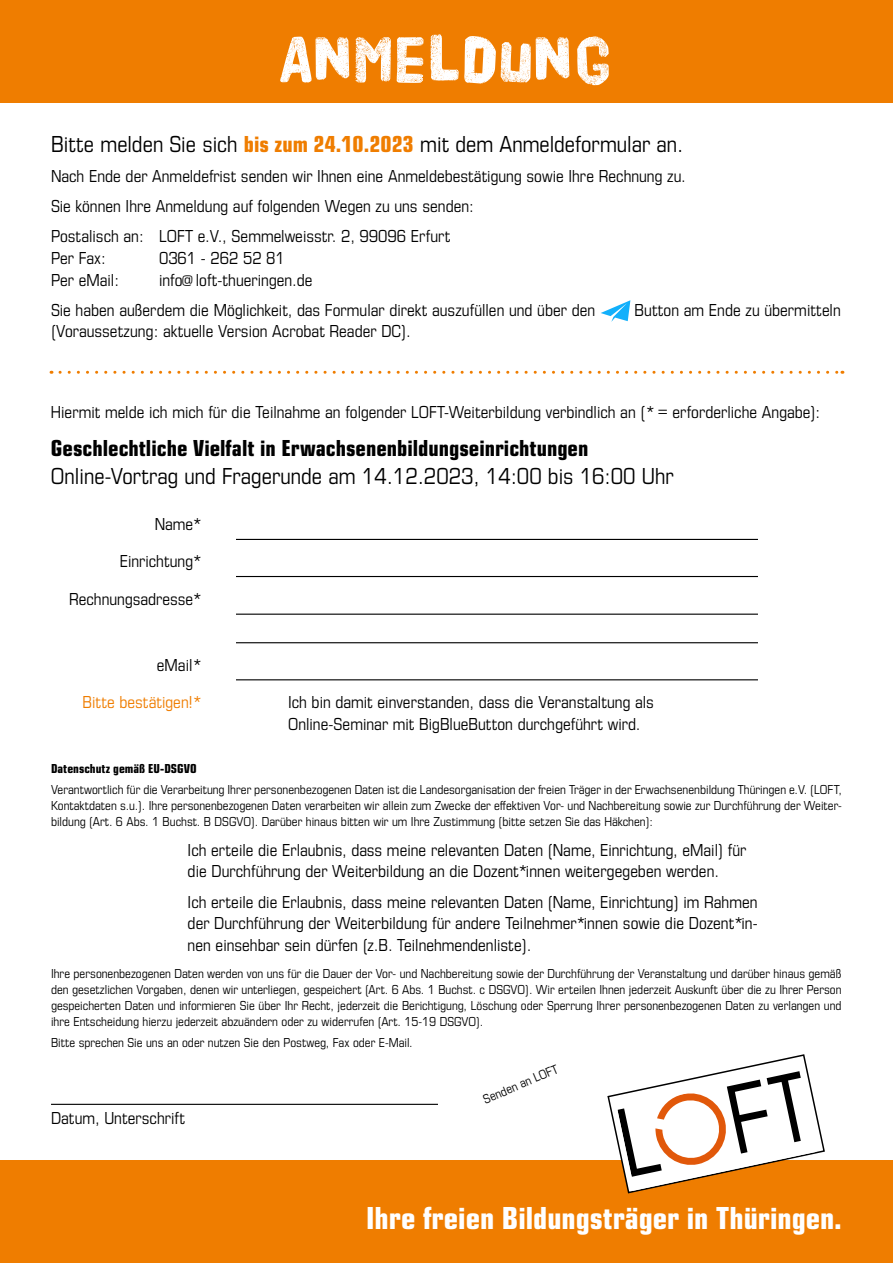
<style>
.page{position:relative;width:893px;height:1263px;background:#fff}
.page>*{position:absolute;margin:0;border:0;box-sizing:border-box;transform-origin:0 0}
.t1{font:67.5px "HVD Poster";letter-spacing:.01em;color:#fff}
.t2{font:33px "Eurostile Con Hea";color:#fff}
.t3{font:24px "Eurostile Con";color:#000}
.t4{font:24px "Eurostile Con Hea";color:#000}
.t5{font:18px/21.6px "Eurostile Con";color:#000}
.t6{font:18px "Eurostile Con";color:#ef7d00}
.t7{font:13.5px/16.2px "Eurostile Con";color:#000;text-align:justify}
.t8{font:13.5px "Eurostile Con Hea";color:#000}
.s1{font-family:"Eurostile Con Hea";color:#ef7d00}
</style>
<div class="page">
<div style="left:0;top:0;width:893px;height:102px;background:#ef7d00"></div>
<div style="left:0;top:1161px;width:893px;height:102px;background:#ef7d00"></div>
<svg style="left:606px;top:1054px;width:220px;height:140px"></svg>
<svg style="left:60px;top:371px;width:783px;height:3px"></svg>
<hr style="left:236px;top:539px;width:522px;height:1px;background:#000">
<hr style="left:236px;top:576px;width:522px;height:1px;background:#000">
<hr style="left:236px;top:614px;width:522px;height:1px;background:#000">
<hr style="left:236px;top:679px;width:522px;height:1px;background:#000">
<hr style="left:51px;top:1104px;width:387px;height:1px;background:#000">
<hr style="left:236px;top:642px;width:522px;height:1px;background:#000">
<svg style="left:601px;top:300px;width:29px;height:22px"></svg>
<h1 class="t1" style="left:279px;top:29px;width:335px">ANMELDUNG</h1>
<h3 class="t3" style="left:51px;top:128px;width:634px">Bitte melden Sie sich <span class="s1">bis zum 24.10.2023</span> mit dem Anmeldeformular an.</h3>
<p class="t5" style="left:51px;top:160px;width:636px;line-height:30.2px">Nach Ende der Anmeldefrist senden wir Ihnen eine Anmeldebestätigung sowie Ihre Rechnung zu.<br>Sie können Ihre Anmeldung auf folgenden Wegen zu uns senden:<br>Postalisch an: LOFT e.V., Semmelweisstr. 2, 99096 Erfurt</p>
<p class="t5" style="left:51px;top:246px;width:56px">Per Fax:</p>
<p class="t5" style="left:159px;top:246px;width:127px">0361 - 262 52 81</p>
<p class="t5" style="left:51px;top:268px;width:69px">Per eMail:</p>
<p class="t5" style="left:51px;top:264px;width:546px;line-height:30.2px;text-indent:108px">info@loft-thueringen.de<br>Sie haben außerdem die Möglichkeit, das Formular direkt auszufüllen und über den</p>
<p class="t5" style="left:635px;top:298px;width:208px">Button am Ende zu übermitteln</p>
<p class="t5" style="left:51px;top:320px;width:361px">(Voraussetzung: aktuelle Version Acrobat Reader DC).</p>
<p class="t5" style="left:51px;top:401px;width:771px">Hiermit melde ich mich für die Teilnahme an folgender LOFT-Weiterbildung verbindlich an (* = erforderliche Angabe):</p>
<h3 class="t4" style="left:51px;top:430px;width:539px">Geschlechtliche Vielfalt in Erwachsenenbildungseinrichtungen</h3>
<h3 class="t3" style="left:51px;top:460px;width:624px">Online-Vortrag und Fragerunde am 14.12.2023, 14:00 bis 16:00 Uhr</h3>
<p class="t5" style="left:69px;top:505px;width:133px;line-height:37.3px;text-align:right">Name*<br>Einrichtung*<br>Rechnungsadresse*</p>
<p class="t5" style="left:157px;top:653px;width:45px">eMail*</p>
<p class="t6" style="left:83px;top:690px;width:119px">Bitte bestätigen!*</p>
<p class="t5" style="left:288px;top:690px;width:367px">Ich bin damit einverstanden, dass die Veranstaltung als<br>Online-Seminar mit BigBlueButton durchgeführt wird.</p>
<p class="t8" style="left:51px;top:759px;width:147px">Datenschutz gemäß EU-DSGVO</p>
<p class="t7" style="left:51px;top:780px;width:792px">Verantwortlich für die Verarbeitung Ihrer personenbezogenen Daten ist die Landesorganisation der freien Träger in der Erwachsenenbildung Thüringen e.V. (LOFT, Kontaktdaten s.u.). Ihre personenbezogenen Daten verarbeiten wir allein zum Zwecke der effektiven Vor- und Nachbereitung sowie zur Durchführung der Weiter&shy;bildung (Art. 6 Abs. 1 Buchst. B DSGVO). Darüber hinaus bitten wir um Ihre Zustimmung (bitte setzen Sie das Häkchen):</p>
<p class="t5" style="left:188px;top:838px;width:560px">Ich erteile die Erlaubnis, dass meine relevanten Daten (Name, Einrichtung, eMail) für die Durchführung der Weiterbildung an die Dozent*innen weitergegeben werden.</p>
<p class="t5" style="left:188px;top:890px;width:571px;text-align:justify">Ich erteile die Erlaubnis, dass meine relevanten Daten (Name, Einrichtung) im Rahmen der Durchführung der Weiterbildung für andere Teilnehmer*innen sowie die Dozent*in&shy;nen einsehbar sein dürfen (z.B. Teilnehmendenliste).</p>
<p class="t7" style="left:51px;top:964px;width:792px">Ihre personenbezogenen Daten werden von uns für die Dauer der Vor- und Nachbereitung sowie der Durchführung der Veranstaltung und darüber hinaus gemäß den gesetzlichen Vorgaben, denen wir unterliegen, gespeichert (Art. 6 Abs. 1 Buchst. c DSGVO). Wir erteilen Ihnen jederzeit Auskunft über die zu Ihrer Person gespeicherten Daten und informieren Sie über Ihr Recht, jederzeit die Berichtigung, Löschung oder Sperrung Ihrer personenbezogenen Daten zu verlangen und ihre Entscheidung hierzu jederzeit abzuändern oder zu widerrufen (Art. 15-19 DSGVO).</p>
<p class="t7" style="left:51px;top:1033px;width:363px">Bitte sprechen Sie uns an oder nutzen Sie den Postweg, Fax oder E-Mail.</p>
<p class="t5" style="left:51px;top:1106px;width:135px">Datum, Unterschrift</p>
<p class="t7" style="left:480px;top:1091px;width:82px;rotate:-23deg">Senden an LOFT</p>
<h2 class="t2" style="left:366px;top:1194px;width:477px">Ihre freien Bildungsträger in Thüringen.</h2>
</div>
